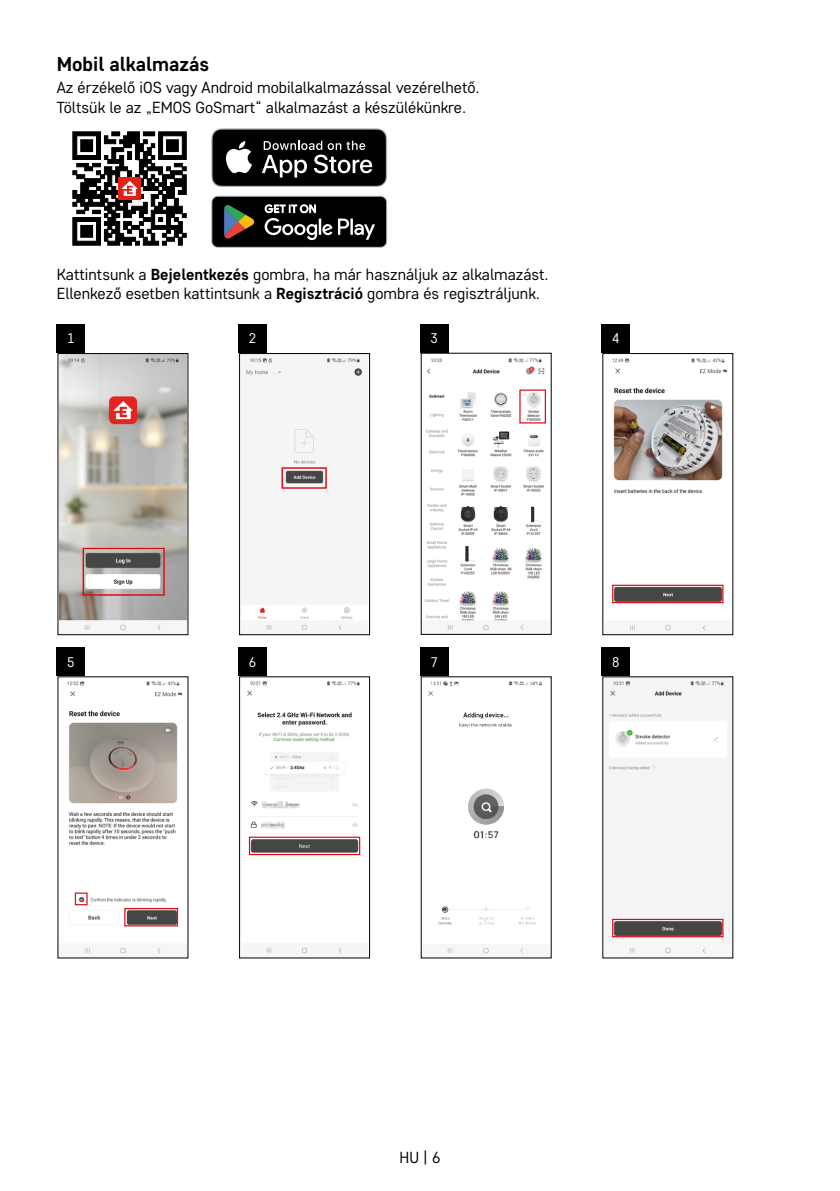
<style>
.page{position:relative;width:840px;height:1191px;background:#fff}
.page>*{position:absolute;margin:0;border:0;box-sizing:border-box;transform-origin:0 0}
.t1{font:700 20px "Core Sans D55";color:#000}
.t2{font:16px/19.2px "Core Sans D35";color:#000}
.t3{font:14px "Core Sans D35";color:#fff}
.s1{font-family:"Core Sans D55";font-weight:700}
</style>
<div class="page">
<svg style="left:72px;top:131px;width:115px;height:115px"></svg>
<svg style="left:211px;top:128px;width:176px;height:59px;background:#333"></svg>
<svg style="left:211px;top:196px;width:176px;height:52px"></svg>
<div style="left:212px;top:197px;width:174px;height:50px;background:#000;border-radius:5px"></div>
<svg style="left:224px;top:205px;width:31px;height:33px"></svg>
<svg style="left:264px;top:204px;width:111px;height:36px"></svg>
<div style="left:57px;top:324px;width:28px;height:28px;background:#000"></div>
<div style="left:238px;top:324px;width:28px;height:28px;background:#000"></div>
<div style="left:420px;top:324px;width:28px;height:28px;background:#000"></div>
<div style="left:601px;top:324px;width:28px;height:28px;background:#000"></div>
<img style="left:60px;top:355px;width:126px;height:276px">
<div style="left:58px;top:353px;width:130px;height:282px;border:1px solid #000"></div>
<div style="left:83px;top:548px;width:81px;height:47px;border:1px solid #e30613"></div>
<img style="left:243px;top:355px;width:120px;height:276px">
<div style="left:239px;top:353px;width:130px;height:282px;border:1px solid #000"></div>
<img style="left:424px;top:358px;width:122px;height:273px">
<img style="left:612px;top:358px;width:116px;height:273px">
<div style="left:602px;top:353px;width:130px;height:282px;border:1px solid #000"></div>
<div style="left:611px;top:584px;width:112px;height:19px;border:1px solid #e30613"></div>
<div style="left:57px;top:647px;width:28px;height:28px;background:#000"></div>
<div style="left:238px;top:647px;width:28px;height:28px;background:#000"></div>
<div style="left:420px;top:647px;width:28px;height:28px;background:#000"></div>
<div style="left:601px;top:647px;width:28px;height:28px;background:#000"></div>
<img style="left:67px;top:681px;width:116px;height:273px">
<div style="left:124px;top:908px;width:54px;height:18px;border:1px solid #e30613"></div>
<div style="left:75px;top:892px;width:13px;height:13px;border:1px solid #e30613"></div>
<img style="left:247px;top:681px;width:114px;height:273px">
<div style="left:239px;top:676px;width:130px;height:282px;border:1px solid #000"></div>
<div style="left:249px;top:836px;width:111px;height:19px;border:1px solid #e30613"></div>
<img style="left:428px;top:681px;width:114px;height:273px">
<img style="left:608px;top:680px;width:120px;height:274px">
<div style="left:611px;top:918px;width:112px;height:19px;border:1px solid #e30613"></div>
<p class="t1" style="left:57px;top:51px;width:154px">Mobil alkalmazás</p>
<p class="t2" style="left:57px;top:78px;width:424px">Az érzékelő iOS vagy Android mobilalkalmazással vezérelhető.<br>Töltsük le az „EMOS GoSmart“ alkalmazást a készülékünkre.</p>
<p class="t2" style="left:57px;top:264px;width:493px">Kattintsunk a <span class="s1">Bejelentkezés</span> gombra, ha már használjuk az alkalmazást.<br>Ellenkező esetben kattintsunk a <span class="s1">Regisztráció</span> gombra és regisztráljunk.</p>
<p class="t3" style="left:67px;top:329px;width:9px">1</p>
<p class="t3" style="left:249px;top:329px;width:9px">2</p>
<p class="t3" style="left:430px;top:329px;width:9px">3</p>
<p class="t3" style="left:611px;top:329px;width:9px">4</p>
<p class="t3" style="left:67px;top:652px;width:9px">5</p>
<p class="t3" style="left:249px;top:652px;width:9px">6</p>
<p class="t3" style="left:430px;top:652px;width:9px">7</p>
<p class="t3" style="left:611px;top:652px;width:9px">8</p>
<p class="t2" style="left:399px;top:1147px;width:42px">HU | 6</p>
</div>
